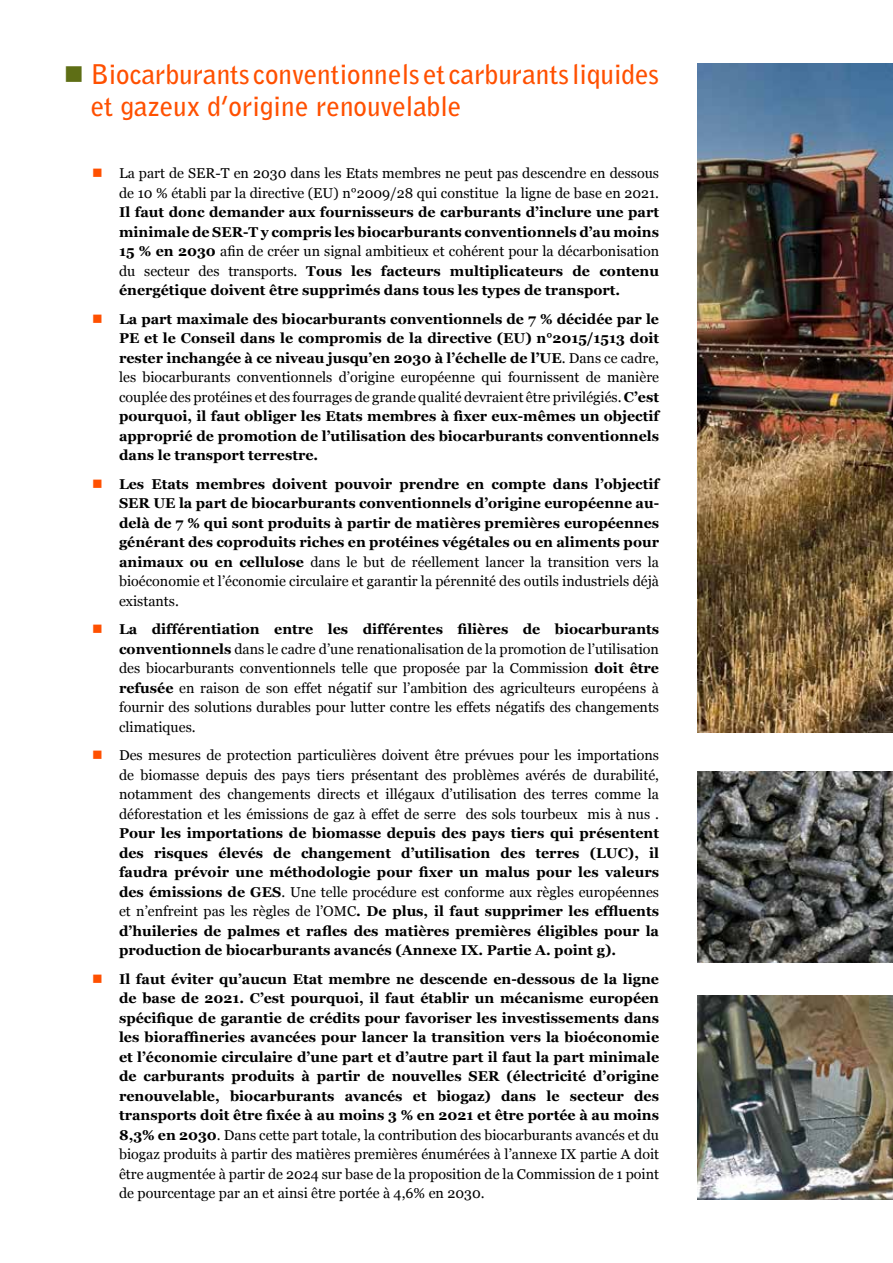
<style>
.page{position:relative;width:893px;height:1263px;background:#fff}
.page>*{position:absolute;margin:0;border:0;box-sizing:border-box;transform-origin:0 0}
.t1{font:700 27px/32.4px "Bell Gothic Std";color:#ff5000}
.t2{font:700 14.25px/19.5px "Georgia";color:#000;text-align:justify}
.t3{font:14.25px/19.5px "Georgia";color:#000;text-align:justify}
.s1{font-weight:400}
.s2{font-weight:700}
</style>
<div class="page">
<img style="left:697px;top:64px;width:196px;height:668px">
<img style="left:697px;top:995px;width:196px;height:204px">
<img style="left:697px;top:771px;width:196px;height:192px">
<h1 class="t1" style="left:91px;top:58px;width:570px">Biocarburants conventionnels et carburants liquides et gazeux d’origine renouvelable</h1>
<p class="t3" style="left:119px;top:164px;width:542px">La part de SER-T en 2030 dans les Etats membres ne peut pas descendre en dessous de 10 % établi par la directive (EU) n°2009/28 qui constitue la ligne de base en 2021.</p>
<p class="t2" style="left:119px;top:203px;width:542px">Il faut donc demander aux fournisseurs de carburants d’inclure une part minimale de SER-T y compris les biocarburants conventionnels d’au moins 15 % en 2030 <span class="s1">afin de créer un signal ambitieux et cohérent pour la décarbonisation du secteur des transports.</span> Tous les facteurs multiplicateurs de contenu énergétique doivent être supprimés dans tous les types de transport.</p>
<p class="t2" style="left:119px;top:309px;width:542px">La part maximale des biocarburants conventionnels de 7 % décidée par le PE et le Conseil dans le compromis de la directive (EU) n°2015/1513 doit rester inchangée à ce niveau jusqu’en 2030 à l’échelle de l’UE<span class="s1">. Dans ce cadre, les biocarburants conventionnels d’origine européenne qui fournissent de manière couplée des protéines et des fourrages de grande qualité devraient être privilégiés.</span> C’est pourquoi, il faut obliger les Etats membres à fixer eux-mêmes un objectif approprié de promotion de l’utilisation des biocarburants conventionnels dans le transport terrestre.</p>
<p class="t2" style="left:119px;top:474px;width:542px">Les Etats membres doivent pouvoir prendre en compte dans l’objectif SER UE la part de biocarburants conventionnels d’origine européenne au&shy;delà de 7 % qui sont produits à partir de matières premières européennes générant des coproduits riches en protéines végétales ou en aliments pour animaux ou en cellulose <span class="s1">dans le but de réellement lancer la transition vers la bioéconomie et l’économie circulaire et garantir la pérennité des outils industriels déjà existants.</span></p>
<p class="t3" style="left:119px;top:620px;width:542px"><span class="s2">La différentiation entre les différentes filières de biocarburants conventionnels</span> dans le cadre d’une renationalisation de la promotion de l’utilisation des biocarburants conventionnels telle que proposée par la Commission <span class="s2">doit être refusée</span> en raison de son effet négatif sur l’ambition des agriculteurs européens à fournir des solutions durables pour lutter contre les effets négatifs des changements climatiques.</p>
<p class="t3" style="left:119px;top:746px;width:541px">Des mesures de protection particulières doivent être prévues pour les importations de biomasse depuis des pays tiers présentant des problèmes avérés de durabilité, notamment des changements directs et illégaux d’utilisation des terres comme la déforestation et les émissions de gaz à effet de serre des sols tourbeux mis à nus .</p>
<p class="t2" style="left:119px;top:824px;width:542px">Pour les importations de biomasse depuis des pays tiers qui présentent des risques élevés de changement d’utilisation des terres (LUC), il faudra prévoir une méthodologie pour fixer un malus pour les valeurs des émissions de GES<span class="s1">. Une telle procédure est conforme aux règles européennes et n’enfreint pas les règles de l’OMC</span>. De plus, il faut supprimer les effluents d’huileries de palmes et rafles des matières premières éligibles pour la production de biocarburants avancés (Annexe IX. Partie A. point g).</p>
<p class="t2" style="left:119px;top:969px;width:542px">Il faut éviter qu’aucun Etat membre ne descende en-dessous de la ligne de base de 2021. C’est pourquoi, il faut établir un mécanisme européen spécifique de garantie de crédits pour favoriser les investissements dans les bioraffineries avancées pour lancer la transition vers la bioéconomie et l’économie circulaire d’une part et d’autre part il faut la part minimale de carburants produits à partir de nouvelles SER (électricité d’origine renouvelable, biocarburants avancés et biogaz) dans le secteur des transports doit être fixée à au moins 3 % en 2021 et être portée à au moins 8,3% en 2030<span class="s1">. Dans cette part totale, la contribution des biocarburants avancés et du biogaz produits à partir des matières premières énumérées à l’annexe IX partie A doit être augmentée à partir de 2024 sur base de la proposition de la Commission de 1 point de pourcentage par an et ainsi être portée à 4,6% en 2030.</span></p>
</div>
